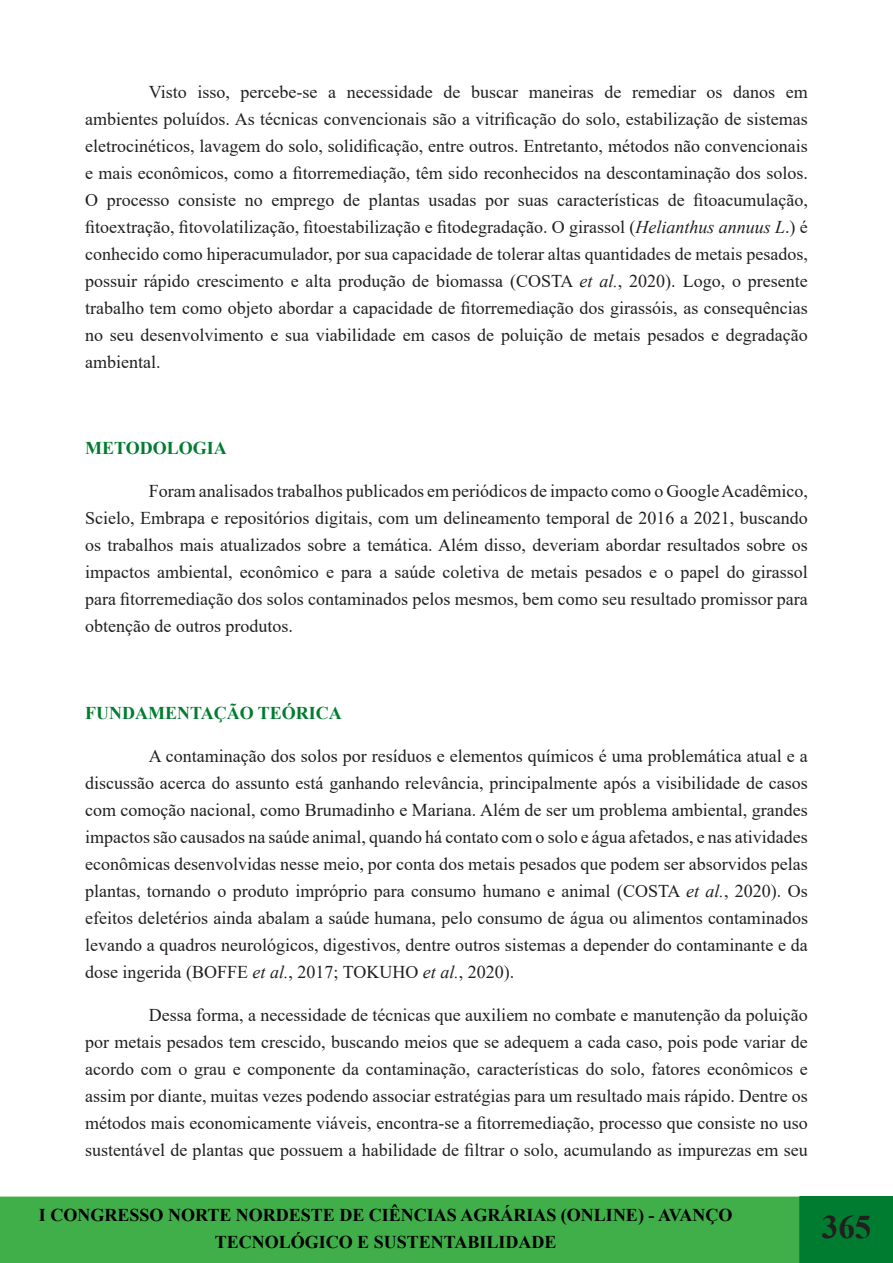
<style>
.page{position:relative;width:893px;height:1263px;background:#fff}
.page>*{position:absolute;margin:0;border:0;box-sizing:border-box;transform-origin:0 0}
.t1{font:700 33px "Times New Roman";color:#231f20}
.t2{font:18px/27px "Times New Roman";color:#231f20;text-align:justify}
.t3{font:700 18px/27px "Times New Roman";color:#000;text-align:center}
.t4{font:700 18px "Times New Roman";color:#007c30}
.s1{font-style:italic}
</style>
<div class="page">
<div style="left:0;top:1196px;width:799px;height:67px;background:#40ae49"></div>
<div style="left:799px;top:1196px;width:94px;height:67px;background:#007c30"></div>
<p class="t2" style="left:85px;top:77px;width:724px;text-indent:64px">Visto isso, percebe-se a necessidade de buscar maneiras de remediar os danos em ambientes poluídos. As técnicas convencionais são a vitrificação do solo, estabilização de sistemas eletrocinéticos, lavagem do solo, solidificação, entre outros. Entretanto, métodos não convencionais e mais econômicos, como a fitorremediação, têm sido reconhecidos na descontaminação dos solos.<br>O processo consiste no emprego de plantas usadas por suas características de fitoacumulação, fitoextração, fitovolatilização, fitoestabilização e fitodegradação. O girassol (<span class="s1">Helianthus annuus L</span>.) é conhecido como hiperacumulador, por sua capacidade de tolerar altas quantidades de metais pesados, possuir rápido crescimento e alta produção de biomassa (COSTA <span class="s1">et al.</span>, 2020). Logo, o presente trabalho tem como objeto abordar a capacidade de fitorremediação dos girassóis, as consequências no seu desenvolvimento e sua viabilidade em casos de poluição de metais pesados e degradação ambiental.</p>
<p class="t4" style="left:85px;top:435px;width:143px">METODOLOGIA</p>
<p class="t2" style="left:85px;top:477px;width:724px;text-indent:64px">Foram analisados trabalhos publicados em periódicos de impacto como o Google Acadêmico, Scielo, Embrapa e repositórios digitais, com um delineamento temporal de 2016 a 2021, buscando os trabalhos mais atualizados sobre a temática. Além disso, deveriam abordar resultados sobre os impactos ambiental, econômico e para a saúde coletiva de metais pesados e o papel do girassol para fitorremediação dos solos contaminados pelos mesmos, bem como seu resultado promissor para obtenção de outros produtos.</p>
<p class="t4" style="left:85px;top:700px;width:258px">FUNDAMENTAÇÃO TEÓRICA</p>
<p class="t2" style="left:85px;top:742px;width:724px;text-indent:64px">A contaminação dos solos por resíduos e elementos químicos é uma problemática atual e a discussão acerca do assunto está ganhando relevância, principalmente após a visibilidade de casos com comoção nacional, como Brumadinho e Mariana. Além de ser um problema ambiental, grandes impactos são causados na saúde animal, quando há contato com o solo e água afetados, e nas atividades econômicas desenvolvidas nesse meio, por conta dos metais pesados que podem ser absorvidos pelas plantas, tornando o produto impróprio para consumo humano e animal (COSTA <span class="s1">et al.</span>, 2020). Os efeitos deletérios ainda abalam a saúde humana, pelo consumo de água ou alimentos contaminados levando a quadros neurológicos, digestivos, dentre outros sistemas a depender do contaminante e da dose ingerida (BOFFE <span class="s1">et al.</span>, 2017; TOKUHO <span class="s1">et al.</span>, 2020).</p>
<p class="t2" style="left:85px;top:1001px;width:724px;text-indent:64px">Dessa forma, a necessidade de técnicas que auxiliem no combate e manutenção da poluição por metais pesados tem crescido, buscando meios que se adequem a cada caso, pois pode variar de acordo com o grau e componente da contaminação, características do solo, fatores econômicos e assim por diante, muitas vezes podendo associar estratégias para um resultado mais rápido. Dentre os métodos mais economicamente viáveis, encontra-se a fitorremediação, processo que consiste no uso sustentável de plantas que possuem a habilidade de filtrar o solo, acumulando as impurezas em seu</p>
<p class="t3" style="left:39px;top:1201px;width:695px">I CONGRESSO NORTE NORDESTE DE CIÊNCIAS AGRÁRIAS (ONLINE) - AVANÇO<br>TECNOLÓGICO E SUSTENTABILIDADE</p>
<h1 class="t1" style="left:822px;top:1203px;width:51px">365</h1>
</div>
